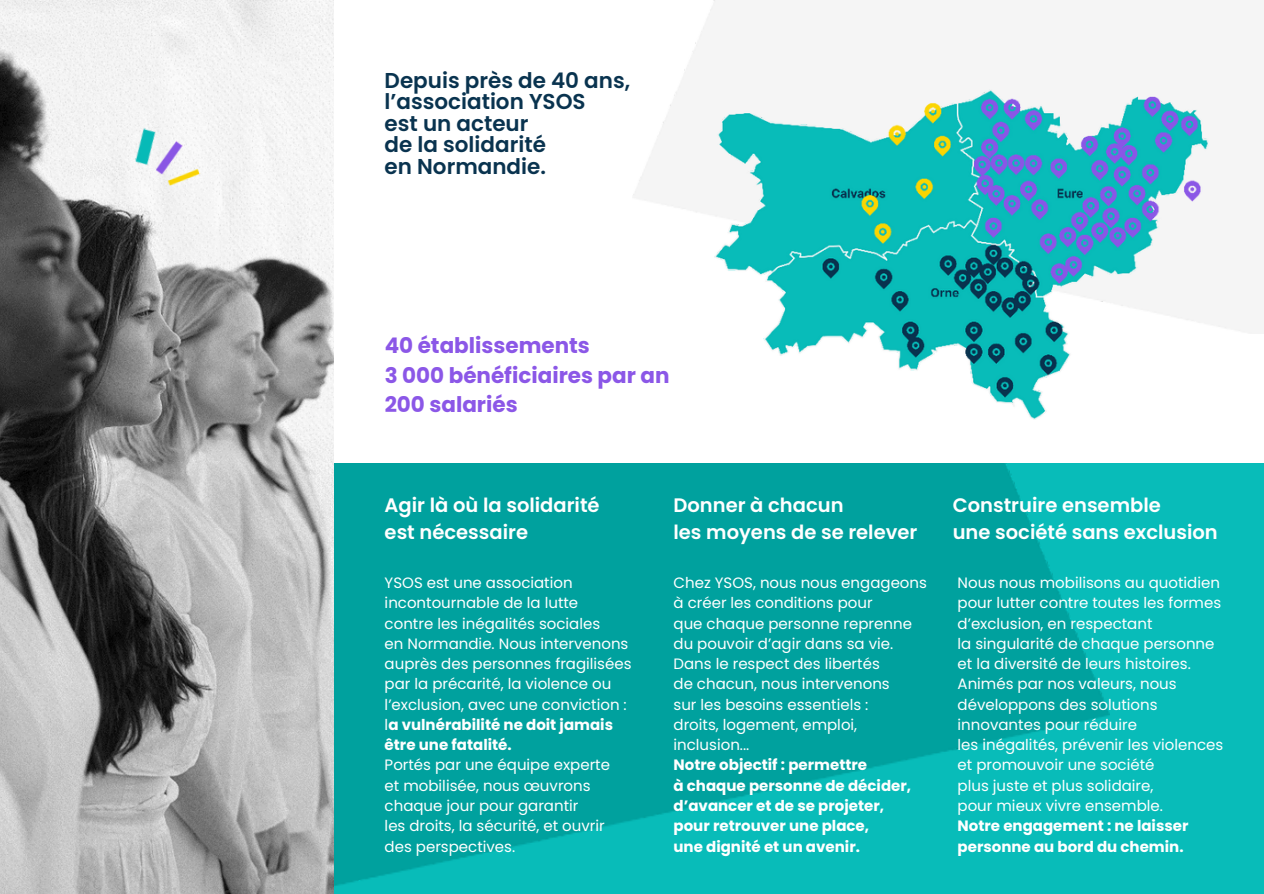
<style>
.page{position:relative;width:1264px;height:894px;background:#fff}
.page>*{position:absolute;margin:0;border:0;box-sizing:border-box;transform-origin:0 0}
.t1{font:600 21.45px/21.5px "Poppins";color:#09334f}
.t2{font:700 21.45px/29.7px "Poppins";color:#8b57e7}
.t3{font:600 19.5px/27px "Poppins";color:#fff}
.t4{font:15px/20.2px "Poppins";color:#fff}
.t5{font:700 15px/20.2px "Poppins";color:#fff}
.s1{font-weight:700}
</style>
<div class="page">
<svg style="left:0;top:463px;width:1263px;height:430px;background:#03aba8"></svg>
<img style="left:0;top:0;width:334px;height:893px">
<img style="left:714px;top:89px;width:494px;height:330px">
<img style="left:132px;top:123px;width:70px;height:71px">
<h1 class="t1" style="left:384px;top:70px;width:247px">Depuis près de 40 ans, l’association YSOS<br>est un acteur<br>de la solidarité<br>en Normandie.</h1>
<h1 class="t2" style="left:384px;top:330px;width:286px">40 établissements<br>3 000 bénéficiaires par an<br>200 salariés</h1>
<h2 class="t3" style="left:384px;top:491px;width:216px">Agir là où la solidarité est nécessaire</h2>
<p class="t4" style="left:384px;top:572px;width:248px">YSOS est une association incontournable de la lutte<br>contre les inégalités sociales<br>en Normandie. Nous intervenons auprès des personnes fragilisées par la précarité, la violence ou l’exclusion, avec une conviction : l<span class="s1">a vulnérabilité ne doit jamais être une fatalité.</span></p>
<p class="t4" style="left:384px;top:754px;width:227px">Portés par une équipe experte et mobilisée, nous œuvrons chaque jour pour garantir<br>les droits, la sécurité, et ouvrir des perspectives.</p>
<h2 class="t3" style="left:673px;top:491px;width:245px">Donner à chacun<br>les moyens de se relever</h2>
<p class="t4" style="left:673px;top:572px;width:255px">Chez YSOS, nous nous engageons à créer les conditions pour<br>que chaque personne reprenne du pouvoir d’agir dans sa vie.<br>Dans le respect des libertés<br>de chacun, nous intervenons<br>sur les besoins essentiels :<br>droits, logement, emploi, inclusion...</p>
<p class="t5" style="left:673px;top:754px;width:239px">Notre objectif : permettre<br>à chaque personne de décider, d’avancer et de se projeter, pour retrouver une place,<br>une dignité et un avenir.</p>
<h2 class="t3" style="left:952px;top:491px;width:266px">Construire ensemble<br>une société sans exclusion</h2>
<p class="t4" style="left:957px;top:572px;width:267px">Nous nous mobilisons au quotidien pour lutter contre toutes les formes d’exclusion, en respectant<br>la singularité de chaque personne et la diversité de leurs histoires.<br>Animés par nos valeurs, nous développons des solutions innovantes pour réduire<br>les inégalités, prévenir les violences et promouvoir une société<br>plus juste et plus solidaire,<br>pour mieux vivre ensemble.</p>
<p class="t5" style="left:957px;top:815px;width:232px">Notre engagement : ne laisser personne au bord du chemin.</p>
</div>
